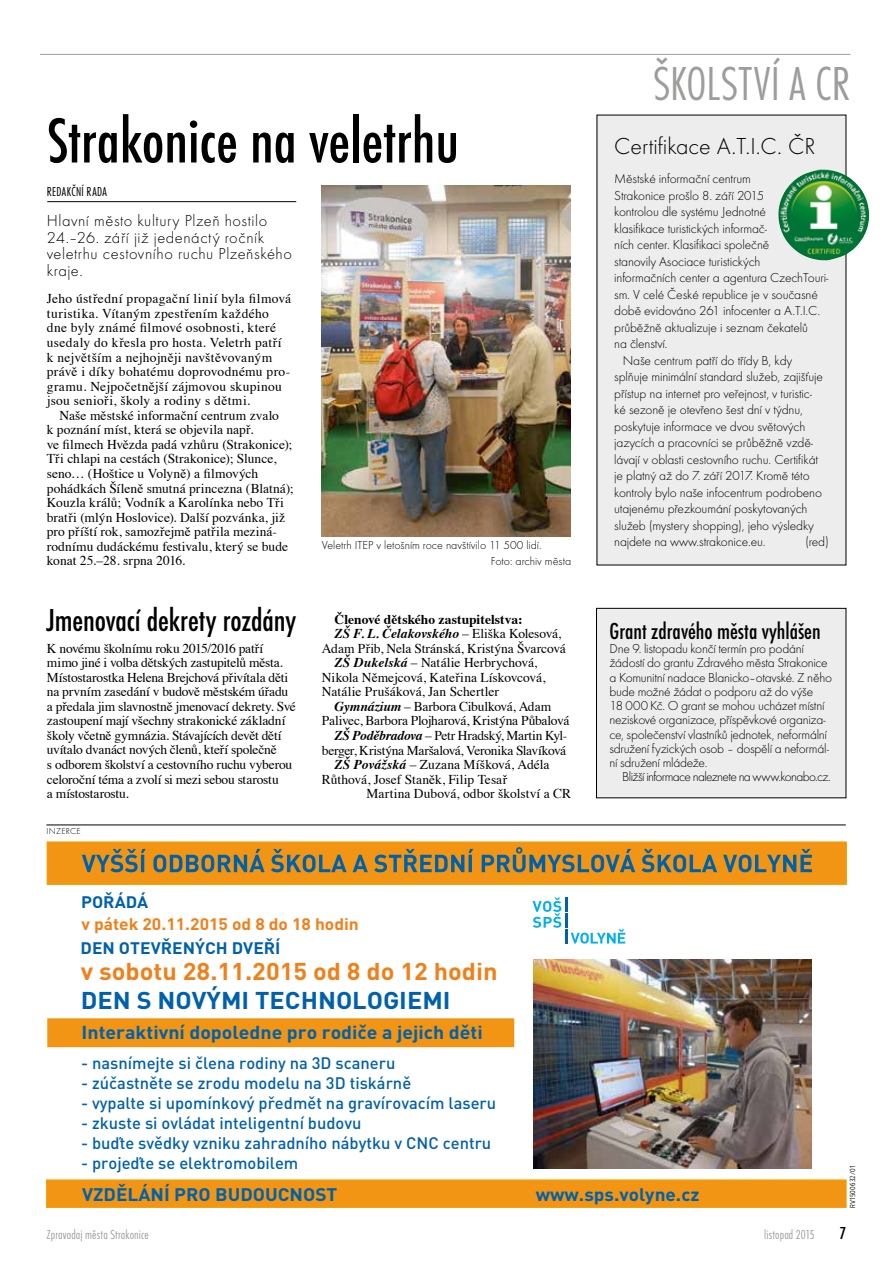
<style>
.page{position:relative;width:893px;height:1263px;background:#fff}
.page>*{position:absolute;margin:0;border:0;box-sizing:border-box;transform-origin:0 0}
.t1{font:500 condensed 66px "Futura TOT";color:#000}
.t2{font:49.5px "Futura TOT Ligh Cond";letter-spacing:.01em;color:#9d9d9c}
.t3{font:500 condensed 33px "Futura TOT";letter-spacing:-.005em;color:#000}
.t4{font:700 24px "DIN Pro";color:#f0801a;scale:1.05 1}
.t5{font:500 condensed 24px "Futura TOT";color:#000}
.t6{font:700 24px "DIN Pro";color:#0061ab;scale:1.05 1}
.t7{font:24px "Futura TOT Ligh";color:#000}
.t8{font:700 18.45px "DIN Pro";color:#0061ab;scale:1.06 1}
.t9{font:700 18px "DIN Pro";color:#0061ab;scale:1.05 1}
.t10{font:500 condensed 18px "Futura TOT";color:#000}
.t11{font:500 16.5px "DIN Pro";color:#0061ab}
.t12{font:16.5px/16.5px "Futura TOT Ligh";letter-spacing:.03em;color:#000}
.t13{font:700 16.5px "DIN Pro";color:#f0801a;scale:1.05 1}
.t14{font:700 16.5px "DIN Pro";color:#0061ab;scale:1.05 1}
.t15{font:13.5px/14.2px "Futura TOT Ligh";letter-spacing:-.01em;color:#000}
.t16{font:13.5px/14.5px "Times";color:#000}
.t17{font:13.5px/14.5px "Times";letter-spacing:.02em;color:#000}
.t18{font:13.5px "Times";letter-spacing:-.02em;color:#000}
.t19{font:13.5px "Times";letter-spacing:-.025em;color:#000}
.t20{font:13.5px "Futura TOT Ligh";letter-spacing:-.05em;color:#000}
.t21{font:13.5px "Futura TOT Ligh Cond";letter-spacing:.01em;color:#9d9d9c}
.t22{font:italic 700 13.5px "Times";color:#000}
.t23{font:700 13.5px "Times";letter-spacing:.005em;color:#000}
.t24{font:13.5px "Futura TOT Ligh Cond";letter-spacing:.025em;color:#000}
.t25{font:12px/16.5px "Futura TOT Ligh";color:#000}
.t26{font:9px "Futura TOT Ligh";letter-spacing:.035em;color:#000}
.t27{font:7.5px "Prelo Condensed";letter-spacing:.03em;color:#000}
.s1{font-weight:400;font-style:normal}
.s2{font-weight:700;font-style:italic}
</style>
<div class="page">
<hr style="left:40px;top:54px;width:810px;height:1px;background:#9d9d9c">
<hr style="left:47px;top:201px;width:249px;height:1px;background:#000">
<div style="left:597px;top:115px;width:249px;height:450px;background:#ededed"></div>
<img style="left:321px;top:186px;width:249px;height:350px">
<img style="left:778px;top:169px;width:92px;height:93px">
<svg style="left:533px;top:897px;width:92px;height:47px"></svg>
<div style="left:48px;top:1019px;width:466px;height:28px;background:#f29414"></div>
<div style="left:47px;top:1018px;width:467px;height:29px;border:1px solid #f29414"></div>
<img style="left:533px;top:959px;width:278px;height:209px">
<div style="left:47px;top:842px;width:799px;height:42px;background:#f29414"></div>
<div style="left:47px;top:842px;width:799px;height:43px;border:1px solid #f7a608"></div>
<svg style="left:82px;top:847px;width:730px;height:25px"></svg>
<div style="left:47px;top:1180px;width:799px;height:27px;background:#f29414"></div>
<div style="left:47px;top:1179px;width:799px;height:28px;border:1px solid #f7a608"></div>
<hr style="left:46px;top:825px;width:800px;height:1px;background:#000">
<div style="left:596px;top:608px;width:250px;height:190px;background:#ededed"></div>
<div style="left:596px;top:608px;width:250px;height:190px;border:1px solid #000"></div>
<h1 class="t1" style="left:47px;top:104px;width:414px">Strakonice na veletrhu</h1>
<p class="t24" style="left:47px;top:183px;width:62px">REDAKČNÍ RADA</p>
<p class="t12" style="left:47px;top:213px;width:247px">Hlavní město kultury Plzeň hostilo<br>24.–26. září již jedenáctý ročník veletrhu cestovního ruchu Plzeňského kraje.</p>
<p class="t17" style="left:47px;top:290px;width:246px">Jeho ústřední propagační linií byla filmová turistika. Vítaným zpestřením každého dne byly známé filmové osobnosti, které usedaly do křesla pro hosta. Veletrh patří k největším a nejhojněji navštěvovaným právě i díky bohatému doprovodnému pro&shy;gramu. Nejpočetnější zájmovou skupinou jsou senioři, školy a rodiny s dětmi.</p>
<p class="t16" style="left:47px;top:407px;width:248px;text-indent:13px">Naše městské informační centrum zvalo<br>k poznání míst, která se objevila např.<br>ve filmech Hvězda padá vzhůru (Strakonice); Tři chlapi na cestách (Strakonice); Slunce, seno… (Hoštice u Volyně) a filmových pohádkách Šíleně smutná princezna (Blatná); Kouzla králů; Vodník a Karolínka nebo Tři bratři (mlýn Hoslovice). Další pozvánka, již pro příští rok, samozřejmě patřila meziná&shy;rodnímu dudáckému festivalu, který se bude konat 25.–28. srpna 2016.</p>
<h3 class="t3" style="left:47px;top:601px;width:251px">Jmenovací dekrety rozdány</h3>
<p class="t16" style="left:47px;top:640px;width:250px">K novému školnímu roku 2015/2016 patří mimo jiné i volba dětských zastupitelů města.<br>Místostarostka Helena Brejchová přivítala děti na prvním zasedání v budově městském úřadu a předala jim slavnostně jmenovací dekrety. Své zastoupení mají všechny strakonické základní školy včetně gymnázia. Stávajících devět dětí uvítalo dvanáct nových členů, kteří společně<br>s odborem školství a cestovního ruchu vyberou celoroční téma a zvolí si mezi sebou starostu<br>a místostarostu.</p>
<p class="t26" style="left:46px;top:825px;width:36px">INZERCE</p>
<p class="t14" style="left:81px;top:891px;width:66px">POŘÁDÁ</p>
<p class="t25" style="left:491px;top:537px;width:82px;text-indent:-169px">Veletrh ITEP v letošním roce navštívilo 11 500 lidí.<br>Foto: archiv města</p>
<p class="t23" style="left:335px;top:606px;width:190px">Členové dětského zastupitelstva:</p>
<p class="t22" style="left:335px;top:621px;width:228px">ZŠ F. L. Čelakovského <span class="s1">– Eliška Kolesová,</span></p>
<p class="t16" style="left:322px;top:640px;width:245px">Adam Přib, Nela Stránská, Kristýna Švarcová</p>
<p class="t16" style="left:335px;top:654px;width:204px"><span class="s2">ZŠ Dukelská</span> – Natálie Herbrychová,</p>
<p class="t16" style="left:322px;top:669px;width:225px">Nikola Němejcová, Kateřina Lískovcová,</p>
<p class="t16" style="left:322px;top:683px;width:179px">Natálie Prušáková, Jan Schertler</p>
<p class="t18" style="left:335px;top:694px;width:218px"><span class="s2">Gymnázium</span> – Barbora Cibulková, Adam</p>
<p class="t18" style="left:322px;top:708px;width:249px">Palivec, Barbora Plojharová, Kristýna Půbalová</p>
<p class="t18" style="left:335px;top:723px;width:234px"><span class="s2">ZŠ Poděbradova</span> – Petr Hradský, Martin Kyl-</p>
<p class="t19" style="left:322px;top:737px;width:246px">berger, Kristýna Maršalová, Veronika Slavíková</p>
<p class="t16" style="left:335px;top:756px;width:216px"><span class="s2">ZŠ Povážská</span> – Zuzana Míšková, Adéla</p>
<p class="t16" style="left:322px;top:771px;width:187px">Růthová, Josef Staněk, Filip Tesař</p>
<p class="t16" style="left:366px;top:785px;width:206px">Martina Dubová, odbor školství a CR</p>
<p class="t13" style="left:81px;top:913px;width:266px">v pátek 20.11.2015 od 8 do 18 hodin</p>
<p class="t14" style="left:81px;top:937px;width:192px">DEN OTEVŘENÝCH DVEŘÍ</p>
<h2 class="t2" style="left:653px;top:55px;width:199px">ŠKOLSTVÍ A CR</h2>
<h3 class="t7" style="left:614px;top:133px;width:203px">Certifikace A.T.I.C. ČR</h3>
<p class="t15" style="left:614px;top:172px;width:138px">Městské informační centrum</p>
<p class="t15" style="left:614px;top:188px;width:151px">Strakonice prošlo 8. září 2015</p>
<p class="t15" style="left:614px;top:205px;width:153px">kontrolou dle systému Jednotné</p>
<p class="t15" style="left:614px;top:221px;width:154px">klasifikace turistických informač-</p>
<p class="t15" style="left:614px;top:238px;width:157px">ních center. Klasifikaci společně</p>
<p class="t15" style="left:614px;top:254px;width:148px">stanovily Asociace turistických</p>
<p class="t15" style="left:614px;top:271px;width:216px">informačních center a agentura CzechTouri-</p>
<p class="t15" style="left:614px;top:287px;width:205px">sm. V celé České republice je v současné</p>
<p class="t15" style="left:614px;top:304px;width:207px">době evidováno 261 infocenter a A.T.I.C.</p>
<p class="t15" style="left:614px;top:320px;width:195px">průběžně aktualizuje i seznam čekatelů</p>
<p class="t15" style="left:614px;top:337px;width:55px">na členství.</p>
<p class="t15" style="left:623px;top:353px;width:171px">Naše centrum patří do třídy B, kdy</p>
<p class="t15" style="left:614px;top:370px;width:210px">splňuje minimální standard služeb, zajišťuje</p>
<p class="t15" style="left:614px;top:386px;width:199px">přístup na internet pro veřejnost, v turistic-</p>
<p class="t15" style="left:614px;top:403px;width:190px">ké sezoně je otevřeno šest dní v týdnu,</p>
<p class="t15" style="left:614px;top:419px;width:193px">poskytuje informace ve dvou světových</p>
<p class="t15" style="left:614px;top:436px;width:200px">jazycích a pracovníci se průběžně vzdě-</p>
<p class="t15" style="left:614px;top:452px;width:205px">lávají v oblasti cestovního ruchu. Certifikát</p>
<p class="t15" style="left:614px;top:469px;width:197px">je platný až do 7. září 2017. Kromě této</p>
<p class="t15" style="left:614px;top:485px;width:209px">kontroly bylo naše infocentrum podrobeno</p>
<p class="t15" style="left:614px;top:502px;width:195px">utajenému přezkoumání poskytovaných</p>
<p class="t15" style="left:614px;top:518px;width:201px">služeb (mystery shopping), jeho výsledky</p>
<p class="t15" style="left:614px;top:535px;width:153px">najdete na www.strakonice.eu.</p>
<p class="t15" style="left:805px;top:535px;width:25px">(red)</p>
<h3 class="t5" style="left:609px;top:618px;width:213px">Grant zdravého města vyhlášen</h3>
<p class="t15" style="left:609px;top:642px;width:224px">Dne 9. listopadu končí termín pro podání žádostí do grantu Zdravého města Strakonice a Komunitní nadace Blanicko–otavské. Z něho bude možné žádat o podporu až do výše<br>18 000Kč. O grant se mohou ucházet místní neziskové organizace, příspěvkové organiza&shy;ce, společenství vlastníků jednotek, neformální sdružení fyzických osob – dospělí a neformál&shy;ní sdružení mládeže.</p>
<p class="t20" style="left:622px;top:769px;width:210px">Bližší informace naleznete na www.konabo.cz.</p>
<h3 class="t4" style="left:81px;top:955px;width:398px">v sobotu 28.11.2015 od 8 do 12 hodin</h3>
<h3 class="t6" style="left:81px;top:984px;width:354px">DEN S NOVÝMI TECHNOLOGIEMI</h3>
<h3 class="t8" style="left:82px;top:1020px;width:380px">Interaktivní dopoledne pro rodiče a jejich děti</h3>
<p class="t11" style="left:81px;top:1053px;width:316px">- nasnímejte si člena rodiny na 3D scaneru</p>
<p class="t11" style="left:81px;top:1073px;width:332px">- zúčastněte se zrodu modelu na 3D tiskárně</p>
<p class="t11" style="left:81px;top:1092px;width:417px">- vypalte si upomínkový předmět na gravírovacím laseru</p>
<p class="t11" style="left:81px;top:1112px;width:282px">- zkuste si ovládat inteligentní budovu</p>
<p class="t11" style="left:81px;top:1132px;width:412px">- buďte svědky vzniku zahradního nábytku v CNC centru</p>
<p class="t11" style="left:81px;top:1152px;width:219px">- projeďte se elektromobilem</p>
<h3 class="t9" style="left:82px;top:1183px;width:245px">VZDĚLÁNÍ PRO BUDOUCNOST</h3>
<h3 class="t9" style="left:536px;top:1183px;width:158px">www.sps.volyne.cz</h3>
<p class="t27" style="left:848px;top:1208px;width:44px;rotate:-90deg">RV1500632/01</p>
<p class="t21" style="left:47px;top:1227px;width:103px">Zpravodaj města Strakonice</p>
<p class="t21" style="left:764px;top:1227px;width:52px">listopad 2015</p>
<h3 class="t10" style="left:839px;top:1223px;width:8px">7</h3>
</div>
